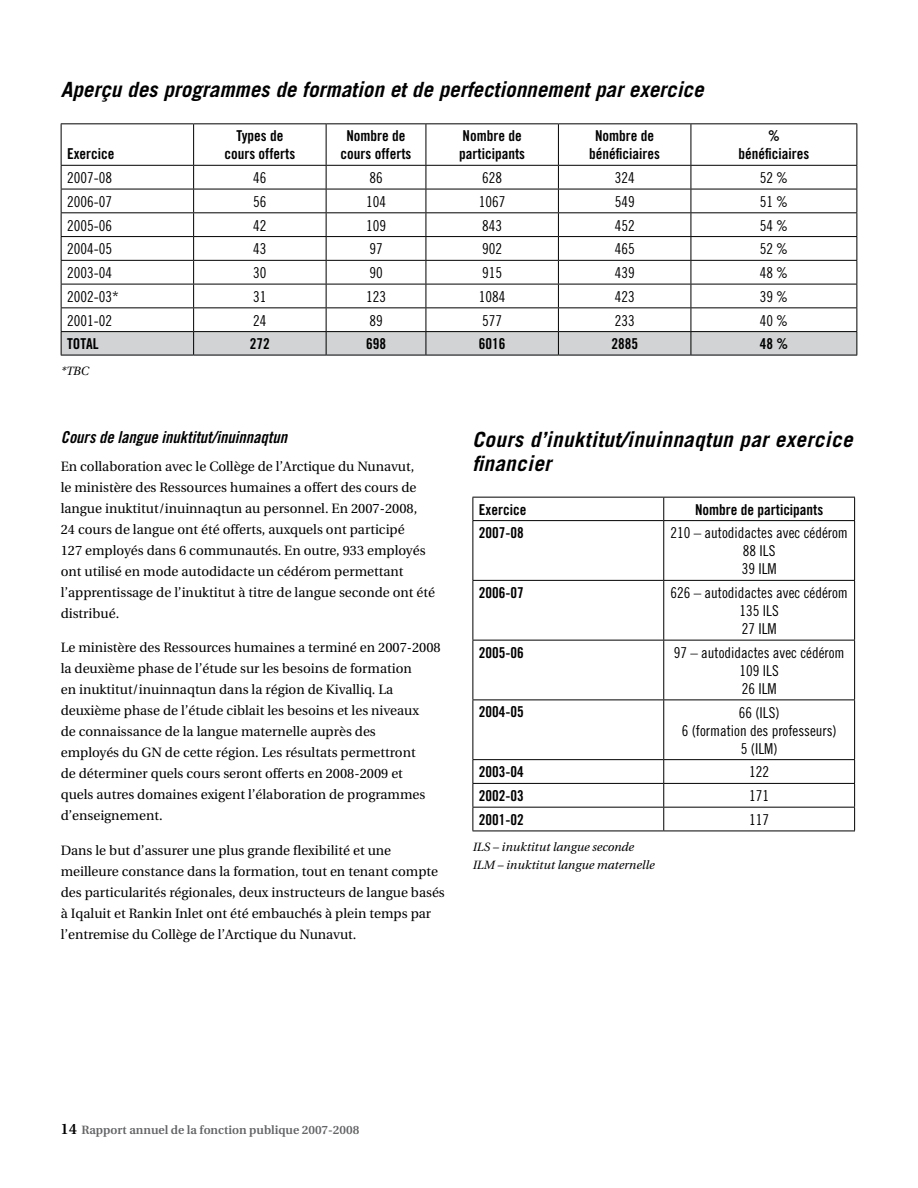
<style>
.page{position:relative;width:918px;height:1188px;background:#fff}
.page>*{position:absolute;margin:0;border:0;box-sizing:border-box;transform-origin:0 0}
.t1{font:italic 700 21px "Trade Gothic";color:#000}
.t2{font:italic 700 21px/24px "Trade Gothic";letter-spacing:.02em;color:#000}
.t3{font:16.5px "Trade Gothic Bold Cond Twenty Obl";color:#000}
.t4{font:15px/18px "Trade Gothic Cond Eighteen";color:#000;text-align:center}
.t5{font:15px/18px "Trade Gothic Bold Cond Twenty";color:#000;text-align:center}
.t6{font:13.5px/21px "Utopia";color:#000}
.t7{font:italic 12px/18px "Utopia";color:#000}
.t8{font:600 12px "Utopia";color:#636466}
.s1{font-size:15px;color:#000}
</style>
<div class="page">
<hr style="left:61px;top:123px;width:133px;height:1px;background:#000">
<hr style="left:61px;top:124px;width:1px;height:41px;background:#000">
<hr style="left:194px;top:123px;width:132px;height:1px;background:#000">
<hr style="left:193px;top:124px;width:1px;height:41px;background:#000">
<hr style="left:326px;top:123px;width:100px;height:1px;background:#000">
<hr style="left:326px;top:124px;width:1px;height:41px;background:#000">
<hr style="left:426px;top:123px;width:132px;height:1px;background:#000">
<hr style="left:426px;top:124px;width:1px;height:41px;background:#000">
<hr style="left:558px;top:123px;width:133px;height:1px;background:#000">
<hr style="left:558px;top:124px;width:1px;height:41px;background:#000">
<hr style="left:691px;top:123px;width:166px;height:1px;background:#000">
<hr style="left:691px;top:124px;width:1px;height:41px;background:#000">
<hr style="left:856px;top:124px;width:1px;height:41px;background:#000">
<hr style="left:61px;top:165px;width:133px;height:1px;background:#000">
<hr style="left:194px;top:165px;width:132px;height:1px;background:#000">
<hr style="left:326px;top:165px;width:100px;height:1px;background:#000">
<hr style="left:426px;top:165px;width:132px;height:1px;background:#000">
<hr style="left:558px;top:165px;width:133px;height:1px;background:#000">
<hr style="left:691px;top:165px;width:166px;height:1px;background:#000">
<svg style="left:61px;top:166px;width:796px;height:189px"></svg>
<hr style="left:61px;top:355px;width:133px;height:1px;background:#000">
<hr style="left:194px;top:355px;width:132px;height:1px;background:#000">
<hr style="left:326px;top:355px;width:100px;height:1px;background:#000">
<hr style="left:426px;top:355px;width:132px;height:1px;background:#000">
<hr style="left:558px;top:355px;width:133px;height:1px;background:#000">
<hr style="left:691px;top:355px;width:166px;height:1px;background:#000">
<hr style="left:472px;top:497px;width:192px;height:1px;background:#000">
<svg style="left:472px;top:498px;width:1px;height:22px"></svg>
<hr style="left:664px;top:497px;width:191px;height:1px;background:#000">
<svg style="left:663px;top:498px;width:1px;height:22px"></svg>
<svg style="left:854px;top:498px;width:1px;height:22px"></svg>
<hr style="left:472px;top:520px;width:192px;height:1px;background:#000">
<hr style="left:472px;top:521px;width:1px;height:59px;background:#000">
<hr style="left:664px;top:520px;width:191px;height:1px;background:#000">
<hr style="left:663px;top:521px;width:1px;height:59px;background:#000">
<hr style="left:854px;top:521px;width:1px;height:59px;background:#000">
<hr style="left:472px;top:580px;width:192px;height:1px;background:#000">
<hr style="left:472px;top:581px;width:1px;height:59px;background:#000">
<hr style="left:664px;top:580px;width:191px;height:1px;background:#000">
<hr style="left:663px;top:581px;width:1px;height:59px;background:#000">
<hr style="left:854px;top:581px;width:1px;height:59px;background:#000">
<hr style="left:472px;top:640px;width:192px;height:1px;background:#000">
<hr style="left:472px;top:641px;width:1px;height:59px;background:#000">
<hr style="left:664px;top:640px;width:191px;height:1px;background:#000">
<hr style="left:663px;top:641px;width:1px;height:59px;background:#000">
<hr style="left:854px;top:641px;width:1px;height:59px;background:#000">
<hr style="left:472px;top:700px;width:192px;height:1px;background:#000">
<hr style="left:472px;top:700px;width:1px;height:59px;background:#000">
<hr style="left:664px;top:700px;width:191px;height:1px;background:#000">
<hr style="left:663px;top:700px;width:1px;height:59px;background:#000">
<hr style="left:854px;top:700px;width:1px;height:59px;background:#000">
<hr style="left:472px;top:759px;width:192px;height:1px;background:#000">
<hr style="left:664px;top:759px;width:191px;height:1px;background:#000">
<hr style="left:472px;top:783px;width:192px;height:1px;background:#000">
<hr style="left:664px;top:783px;width:191px;height:1px;background:#000">
<hr style="left:472px;top:807px;width:192px;height:1px;background:#000">
<svg style="left:472px;top:760px;width:1px;height:71px"></svg>
<hr style="left:664px;top:807px;width:191px;height:1px;background:#000">
<svg style="left:663px;top:760px;width:1px;height:71px"></svg>
<svg style="left:854px;top:760px;width:1px;height:71px"></svg>
<hr style="left:472px;top:831px;width:192px;height:1px;background:#000">
<hr style="left:664px;top:831px;width:191px;height:1px;background:#000">
<h1 class="t1" style="left:61px;top:77px;width:644px">Aperçu des programmes de formation et de perfectionnement par exercice</h1>
<p class="t5" style="left:67px;top:145px;width:49px">Exercice</p>
<p class="t5" style="left:224px;top:127px;width:72px">Types de cours offerts</p>
<p class="t5" style="left:341px;top:127px;width:72px">Nombre de cours offerts</p>
<p class="t5" style="left:459px;top:127px;width:67px;text-align:left">Nombre de participants</p>
<p class="t5" style="left:589px;top:127px;width:72px">Nombre de bénéficiaires</p>
<p class="t5" style="left:739px;top:127px;width:72px">% bénéficiaires</p>
<p class="t4" style="left:67px;top:169px;width:46px">2007-08</p>
<p class="t4" style="left:253px;top:169px;width:15px">46</p>
<p class="t4" style="left:369px;top:169px;width:15px">86</p>
<p class="t4" style="left:482px;top:169px;width:21px">628</p>
<p class="t4" style="left:615px;top:169px;width:21px">324</p>
<p class="t4" style="left:760px;top:169px;width:30px">52 %</p>
<p class="t4" style="left:67px;top:192px;width:46px">2006-07</p>
<p class="t4" style="left:253px;top:192px;width:15px">56</p>
<p class="t4" style="left:366px;top:192px;width:21px">104</p>
<p class="t4" style="left:479px;top:192px;width:28px">1067</p>
<p class="t4" style="left:615px;top:192px;width:21px">549</p>
<p class="t4" style="left:760px;top:192px;width:30px">51 %</p>
<p class="t4" style="left:67px;top:216px;width:46px">2005-06</p>
<p class="t4" style="left:253px;top:216px;width:15px">42</p>
<p class="t4" style="left:366px;top:216px;width:21px">109</p>
<p class="t4" style="left:482px;top:216px;width:21px">843</p>
<p class="t4" style="left:615px;top:216px;width:21px">452</p>
<p class="t4" style="left:760px;top:216px;width:30px">54 %</p>
<p class="t4" style="left:67px;top:240px;width:46px">2004-05</p>
<p class="t4" style="left:253px;top:240px;width:15px">43</p>
<p class="t4" style="left:369px;top:240px;width:15px">97</p>
<p class="t4" style="left:482px;top:240px;width:21px">902</p>
<p class="t4" style="left:615px;top:240px;width:21px">465</p>
<p class="t4" style="left:760px;top:240px;width:30px">52 %</p>
<p class="t4" style="left:67px;top:264px;width:46px">2003-04</p>
<p class="t4" style="left:253px;top:264px;width:15px">30</p>
<p class="t4" style="left:369px;top:264px;width:15px">90</p>
<p class="t4" style="left:482px;top:264px;width:21px">915</p>
<p class="t4" style="left:615px;top:264px;width:21px">439</p>
<p class="t4" style="left:760px;top:264px;width:30px">48 %</p>
<p class="t4" style="left:67px;top:287px;width:53px">2002-03*</p>
<p class="t4" style="left:253px;top:287px;width:15px">31</p>
<p class="t4" style="left:366px;top:287px;width:21px">123</p>
<p class="t4" style="left:479px;top:287px;width:28px">1084</p>
<p class="t4" style="left:615px;top:287px;width:21px">423</p>
<p class="t4" style="left:760px;top:287px;width:30px">39 %</p>
<p class="t4" style="left:67px;top:311px;width:46px">2001-02</p>
<p class="t4" style="left:253px;top:311px;width:15px">24</p>
<p class="t4" style="left:369px;top:311px;width:15px">89</p>
<p class="t4" style="left:482px;top:311px;width:21px">577</p>
<p class="t4" style="left:615px;top:311px;width:21px">233</p>
<p class="t4" style="left:760px;top:311px;width:30px">40 %</p>
<p class="t5" style="left:67px;top:335px;width:33px">TOTAL</p>
<p class="t5" style="left:250px;top:335px;width:21px">272</p>
<p class="t5" style="left:366px;top:335px;width:21px">698</p>
<p class="t5" style="left:479px;top:335px;width:28px">6016</p>
<p class="t5" style="left:611px;top:335px;width:28px">2885</p>
<p class="t5" style="left:760px;top:335px;width:30px">48 %</p>
<p class="t7" style="left:61px;top:362px;width:29px">*TBC</p>
<p class="t3" style="left:61px;top:427px;width:228px">Cours de langue inuktitut/inuinnaqtun</p>
<p class="t6" style="left:61px;top:456px;width:376px">En collaboration avec le Collège de l’Arctique du Nunavut,<br>le ministère des Ressources humaines a offert des cours de langue inuktitut/inuinnaqtun au personnel. En 2007-2008,<br>24 cours de langue ont été offerts, auxquels ont participé<br>127 employés dans 6 communautés. En outre, 933 employés ont utilisé en mode autodidacte un cédérom permettant l’apprentissage de l’inuktitut à titre de langue seconde ont été distribué.</p>
<p class="t6" style="left:61px;top:637px;width:381px">Le ministère des Ressources humaines a terminé en 2007-2008 la deuxième phase de l’étude sur les besoins de formation<br>en inuktitut/inuinnaqtun dans la région de Kivalliq. La deuxième phase de l’étude ciblait les besoins et les niveaux<br>de connaissance de la langue maternelle auprès des<br>employés du GN de cette région. Les résultats permettront<br>de déterminer quels cours seront offerts en 2008-2009 et<br>quels autres domaines exigent l’élaboration de programmes d’enseignement.</p>
<p class="t6" style="left:61px;top:840px;width:386px">Dans le but d’assurer une plus grande flexibilité et une meilleure constance dans la formation, tout en tenant compte des particularités régionales, deux instructeurs de langue basés à Iqaluit et Rankin Inlet ont été embauchés à plein temps par l’entremise du Collège de l’Arctique du Nunavut.</p>
<h1 class="t2" style="left:472px;top:427px;width:382px">Cours d’inuktitut/inuinnaqtun par exercice financier</h1>
<p class="t5" style="left:479px;top:500px;width:49px">Exercice</p>
<p class="t5" style="left:695px;top:500px;width:130px">Nombre de participants</p>
<p class="t5" style="left:479px;top:524px;width:46px">2007-08</p>
<p class="t4" style="left:670px;top:524px;width:179px">210 – autodidactes avec cédérom<br>88 ILS<br>39 ILM</p>
<p class="t5" style="left:479px;top:583px;width:46px">2006-07</p>
<p class="t4" style="left:670px;top:584px;width:179px">626 – autodidactes avec cédérom<br>135 ILS<br>27 ILM</p>
<p class="t5" style="left:479px;top:643px;width:46px">2005-06</p>
<p class="t4" style="left:674px;top:643px;width:172px">97 – autodidactes avec cédérom<br>109 ILS<br>26 ILM</p>
<p class="t5" style="left:479px;top:703px;width:46px">2004-05</p>
<p class="t4" style="left:682px;top:703px;width:156px">66 (ILS)<br>6 (formation des professeurs)<br>5 (ILM)</p>
<p class="t5" style="left:479px;top:763px;width:46px">2003-04</p>
<p class="t4" style="left:749px;top:763px;width:21px">122</p>
<p class="t5" style="left:479px;top:786px;width:46px">2002-03</p>
<p class="t4" style="left:749px;top:787px;width:21px">171</p>
<p class="t5" style="left:479px;top:810px;width:46px">2001-02</p>
<p class="t4" style="left:749px;top:810px;width:21px">117</p>
<p class="t7" style="left:472px;top:838px;width:183px">ILS – inuktitut langue seconde<br>ILM – inuktitut langue maternelle</p>
<p class="t8" style="left:60px;top:1124px;width:300px"><span class="s1">14</span> Rapport annuel de la fonction publique 2007-2008</p>
</div>
